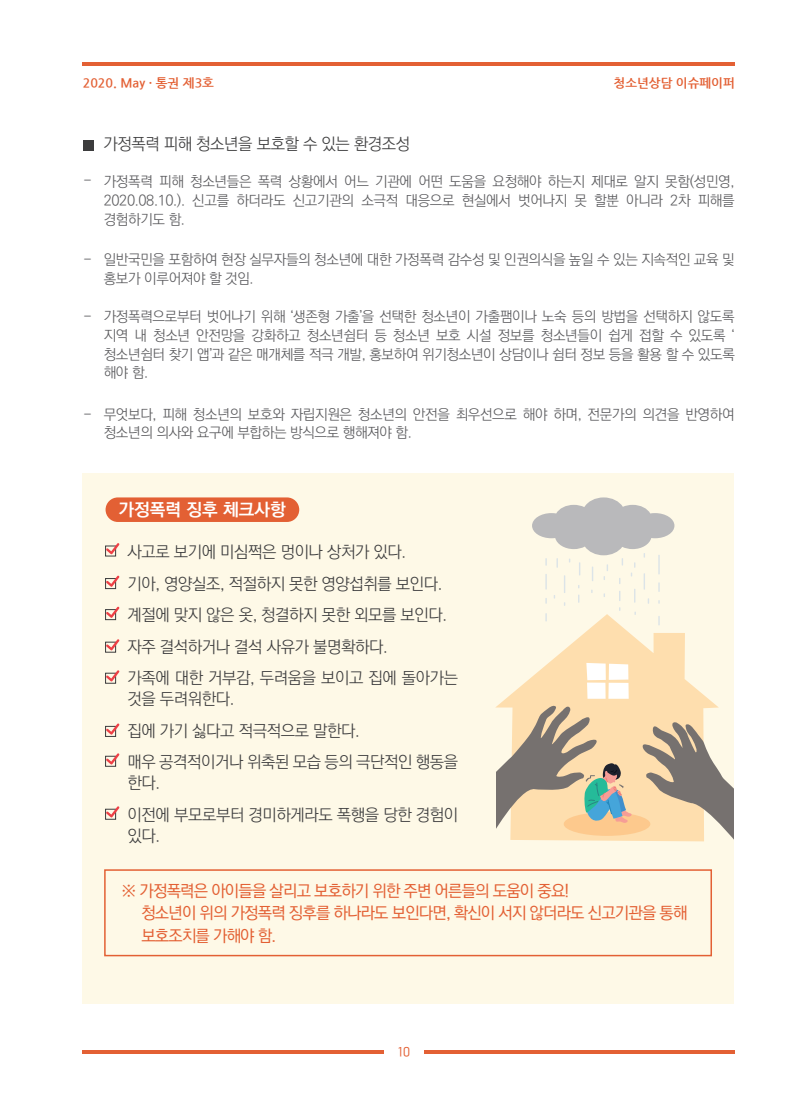
<style>
.page{position:relative;width:808px;height:1106px;background:#fff}
.page>*{position:absolute;margin:0;border:0;box-sizing:border-box;transform-origin:0 0}
.t1{font:700 17.4px "Ko Pub World Dotum";color:#fff}
.t2{font:300 16.5px/31.5px "Ko Pub World Dotum";letter-spacing:-.025em;color:#3c3c3d}
.t3{font:500 16.5px/22.5px "Ko Pub World Dotum";letter-spacing:-.05em;color:#e36034}
.t4{font:300 14.4px/18.8px "Ko Pub World Dotum";letter-spacing:-.025em;color:#5a5a5d}
.t5{font:700 12.45px "Nanum Gothic";color:#e36034}
.t6{font:10.95px "TT Omni Gothic M";color:#e36034}
</style>
<div class="page">
<div style="left:83px;top:141px;width:10px;height:10px;background:#3c3c3d"></div>
<hr style="left:83px;top:63px;width:652px;height:3px;background:#e36034">
<hr style="left:83px;top:1050px;width:652px;height:3px;background:#e36034">
<div style="left:384px;top:1043px;width:39px;height:18px;background:#fff"></div>
<div style="left:82px;top:473px;width:652px;height:530px;background:#fef9e7"></div>
<div style="left:106px;top:497px;width:193px;height:25px;background:#e36034;border-radius:12px"></div>
<svg style="left:495px;top:625px;width:224px;height:216px;fill:#fedeae"></svg>
<svg style="left:628px;top:682px;width:1px;height:16px"></svg>
<svg style="left:586px;top:663px;width:42px;height:35px"></svg>
<div style="left:564px;top:812px;width:86px;height:24px;background:#fdc98d;border-radius:50%"></div>
<svg style="left:496px;top:704px;width:137px;height:137px;background:#ccbc9e"></svg>
<svg style="left:642px;top:721px;width:92px;height:120px"></svg>
<div style="left:104px;top:869px;width:608px;height:87px;border:2px solid #e36034"></div>
<div style="left:105px;top:545px;width:11px;height:11px;border:1px solid #3c3c3d"></div>
<svg style="left:106px;top:543px;width:13px;height:11px"></svg>
<div style="left:105px;top:578px;width:11px;height:11px;border:1px solid #3c3c3d"></div>
<svg style="left:106px;top:575px;width:13px;height:12px"></svg>
<div style="left:105px;top:609px;width:11px;height:11px;border:1px solid #3c3c3d"></div>
<svg style="left:106px;top:606px;width:13px;height:12px"></svg>
<div style="left:105px;top:641px;width:11px;height:11px;border:1px solid #3c3c3d"></div>
<svg style="left:106px;top:639px;width:13px;height:11px"></svg>
<div style="left:105px;top:673px;width:11px;height:10px;border:1px solid #3c3c3d"></div>
<svg style="left:106px;top:670px;width:13px;height:11px"></svg>
<div style="left:105px;top:726px;width:11px;height:10px;border:1px solid #3c3c3d"></div>
<svg style="left:106px;top:723px;width:13px;height:11px"></svg>
<div style="left:105px;top:756px;width:11px;height:10px;border:1px solid #3c3c3d"></div>
<svg style="left:106px;top:753px;width:13px;height:11px"></svg>
<div style="left:105px;top:808px;width:11px;height:11px;border:1px solid #3c3c3d"></div>
<svg style="left:106px;top:806px;width:13px;height:11px"></svg>
<svg style="left:532px;top:497px;width:142px;height:128px"></svg>
<p class="t5" style="left:83px;top:77px;width:133px">2020. May · 통권 제3호</p>
<p class="t5" style="left:614px;top:76px;width:123px">청소년상담 이슈페이퍼</p>
<p class="t4" style="left:84px;top:172px;width:10px">-</p>
<p class="t4" style="left:84px;top:251px;width:10px">-</p>
<p class="t4" style="left:84px;top:308px;width:10px">-</p>
<p class="t4" style="left:84px;top:405px;width:10px">-</p>
<p class="t2" style="left:104px;top:129px;width:308px">가정폭력 피해 청소년을 보호할 수 있는 환경조성</p>
<p class="t4" style="left:104px;top:172px;width:632px;text-align:justify">가정폭력 피해 청소년들은 폭력 상황에서 어느 기관에 어떤 도움을 요청해야 하는지 제대로 알지 못함(성민영, 2020.08.10.). 신고를 하더라도 신고기관의 소극적 대응으로 현실에서 벗어나지 못 할뿐 아니라 2차 피해를 경험하기도 함.</p>
<p class="t4" style="left:104px;top:250px;width:632px">일반국민을 포함하여 현장 실무자들의 청소년에 대한 가정폭력 감수성 및 인권의식을 높일 수 있는 지속적인 교육 및 홍보가 이루어져야 할 것임.</p>
<p class="t4" style="left:104px;top:308px;width:633px;text-align:justify">가정폭력으로부터 벗어나기 위해 ‘생존형 가출’을 선택한 청소년이 가출팸이나 노숙 등의 방법을 선택하지 않도록 지역 내 청소년 안전망을 강화하고 청소년쉼터 등 청소년 보호 시설 정보를 청소년들이 쉽게 접할 수 있도록 ‘ 청소년쉼터 찾기 앱’과 같은 매개체를 적극 개발, 홍보하여 위기청소년이 상담이나 쉼터 정보 등을 활용 할 수 있도록 해야 함.</p>
<p class="t4" style="left:104px;top:405px;width:632px">무엇보다, 피해 청소년의 보호와 자립지원은 청소년의 안전을 최우선으로 해야 하며, 전문가의 의견을 반영하여 청소년의 의사와 요구에 부합하는 방식으로 행해져야 함.</p>
<p class="t1" style="left:119px;top:497px;width:169px">가정폭력 징후 체크사항</p>
<p class="t2" style="left:128px;top:537px;width:332px">사고로 보기에 미심쩍은 멍이나 상처가 있다.<br>기아, 영양실조, 적절하지 못한 영양섭취를 보인다. 계절에 맞지 않은 옷, 청결하지 못한 외모를 보인다. 자주 결석하거나 결석 사유가 불명확하다.<br>가족에 대한 거부감, 두려움을 보이고 집에 돌아가는</p>
<p class="t2" style="left:128px;top:684px;width:332px">것을 두려워한다.<br>집에 가기 싫다고 적극적으로 말한다.<br>매우 공격적이거나 위축된 모습 등의 극단적인 행동을</p>
<p class="t2" style="left:128px;top:768px;width:332px">한다.<br>이전에 부모로부터 경미하게라도 폭행을 당한 경험이</p>
<p class="t2" style="left:128px;top:820px;width:34px">있다.</p>
<p class="t3" style="left:141px;top:879px;width:548px;text-indent:-20px">※ 가정폭력은 아이들을 살리고 보호하기 위한 주변 어른들의 도움이 중요!<br>청소년이 위의 가정폭력 징후를 하나라도 보인다면, 확신이 서지 않더라도 신고기관을 통해 보호조치를 가해야 함.</p>
<p class="t6" style="left:398px;top:1046px;width:14px">10</p>
</div>
